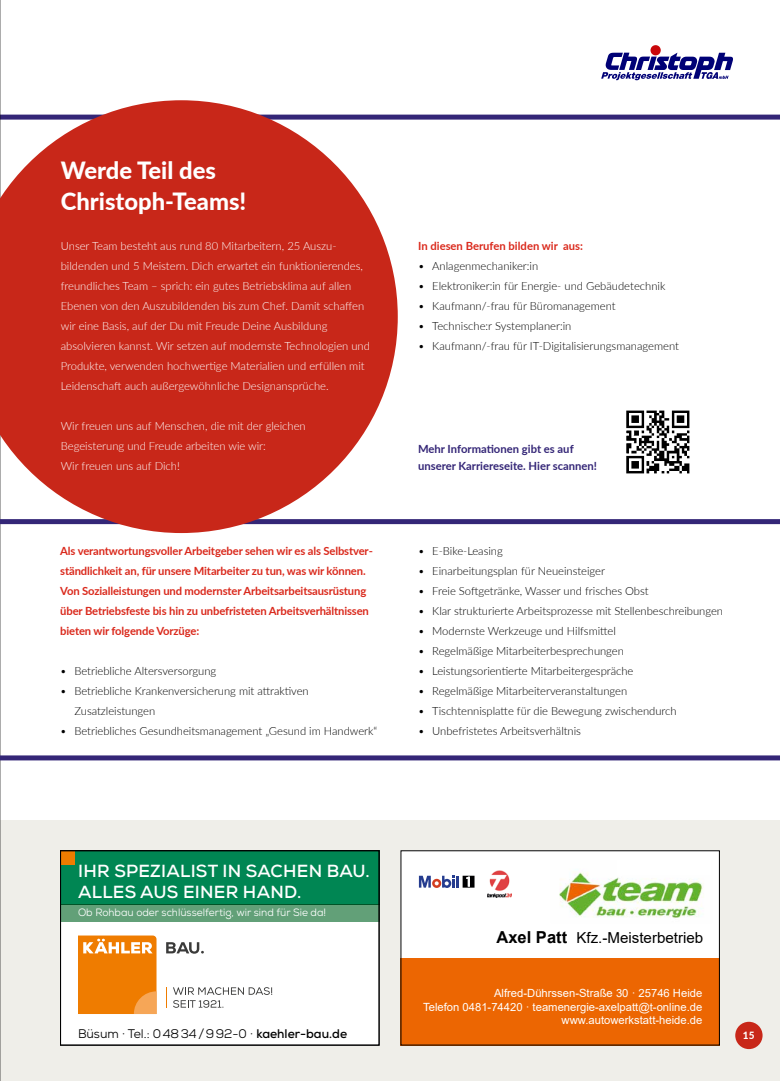
<style>
.page{position:relative;width:780px;height:1081px;background:#fff}
.page>*{position:absolute;margin:0;border:0;box-sizing:border-box;transform-origin:0 0}
.t1{font:800 23.75px/31.2px "Lato";color:#fff}
.t2{font:700 17.5px/21px "Nexa";letter-spacing:.015em;color:#fff}
.t3{font:15.12px "Arial";color:#000}
.t4{font:12.5px "Nexa";color:#000}
.t5{font:300 11.25px/20px "Lato";color:#000}
.t6{font:300 11.25px/20px "Lato";color:#fff}
.t7{font:700 11.25px/20px "Lato";letter-spacing:-.01em;color:#da291c}
.t8{font:11.25px/13.5px "Arial";color:#fff;text-align:right}
.t9{font:700 11.25px/17.5px "Lato";color:#342677}
.t10{font:10.62px "Nexa";color:#fff;scale:.96 1}
.t11{font:800 10px "Lato";color:#fff}
.s1{font-weight:700}
.s2{font-weight:700;font-size:16.5px}
</style>
<div class="page">
<div style="left:0;top:820px;width:780px;height:261px;background:#efeee9"></div>
<div style="left:400px;top:850px;width:319px;height:195px;background:#fff"></div>
<div style="left:400px;top:958px;width:319px;height:87px;background:#ec6602"></div>
<img style="left:559px;top:872px;width:145px;height:46px">
<img style="left:487px;top:870px;width:24px;height:27px">
<svg style="left:419px;top:875px;width:55px;height:13px"></svg>
<div style="left:617px;top:852px;width:94px;height:22px;background:#fff"></div>
<div style="left:60px;top:850px;width:319px;height:195px;background:#fff"></div>
<svg style="left:166px;top:987px;width:1px;height:20px"></svg>
<svg style="left:166px;top:942px;width:38px;height:12px"></svg>
<svg style="left:78px;top:935px;width:78px;height:79px;background:#f0891a"></svg>
<svg style="left:173px;top:987px;width:99px;height:21px"></svg>
<div style="left:60px;top:850px;width:319px;height:54px;background:#008653"></div>
<div style="left:60px;top:850px;width:14px;height:14px;background:#ef7c00"></div>
<div style="left:60px;top:904px;width:319px;height:18px;background:#62a078"></div>
<div style="left:60px;top:850px;width:319px;height:195px;border:1px solid #000"></div>
<svg style="left:601px;top:45px;width:132px;height:35px"></svg>
<div style="left:735px;top:1022px;width:27px;height:27px;background:#c82719;border-radius:50%"></div>
<div style="left:0;top:115px;width:780px;height:5px;background:#342677"></div>
<hr style="left:0;top:0;width:1px;height:1081px;background:#000">
<div style="left:0;top:755px;width:780px;height:5px;background:#342677"></div>
<div style="left:0;top:519px;width:780px;height:5px;background:#342677"></div>
<img style="left:626px;top:410px;width:64px;height:64px">
<svg style="left:0;top:100px;width:398px;height:433px;fill:#c82719"></svg>
<h1 class="t1" style="left:61px;top:153px;width:187px">Werde Teil des<br>Christoph-Teams!</h1>
<p class="t6" style="left:61px;top:236px;width:311px">Unser Team besteht aus rund 80 Mitarbeitern, 25 Auszu&shy;bildenden und 5 Meistern. Dich erwartet ein funktionierendes, freundliches Team – sprich: ein gutes Betriebsklima auf allen Ebenen von den Auszubildenden bis zum Chef. Damit schaffen wir eine Basis, auf der Du mit Freude Deine Ausbildung absolvieren kannst. Wir setzen auf modernste Technologien und Produkte, verwenden hochwertige Materialien und erfüllen mit Leidenschaft auch außergewöhnliche Designansprüche.</p>
<p class="t6" style="left:61px;top:416px;width:246px">Wir freuen uns auf Menschen, die mit der gleichen<br>Begeisterung und Freude arbeiten wie wir:<br>Wir freuen uns auf Dich!</p>
<p class="t7" style="left:60px;top:540px;width:314px">Als verantwortungsvoller Arbeitgeber sehen wir es als Selbstver&shy;ständlichkeit an, für unsere Mitarbeiter zu tun, was wir können.<br>Von Sozialleistungen und modernster Arbeitsarbeitsausrüstung über Betriebsfeste bis hin zu unbefristeten Arbeitsverhältnissen bieten wir folgende Vorzüge:</p>
<p class="t5" style="left:60px;top:660px;width:157px">• Betriebliche Altersversorgung</p>
<p class="t5" style="left:74px;top:680px;width:236px;text-indent:-14px">• Betriebliche Krankenversicherung mit attraktiven<br>Zusatzleistungen</p>
<p class="t5" style="left:60px;top:720px;width:318px">• Betriebliches Gesundheitsmanagement „Gesund im Handwerk“</p>
<p class="t7" style="left:418px;top:235px;width:166px">In diesen Berufen bilden wir aus:</p>
<p class="t5" style="left:418px;top:255px;width:122px">• Anlagenmechaniker:in</p>
<p class="t5" style="left:418px;top:275px;width:249px">• Elektroniker:in für Energie- und Gebäudetechnik</p>
<p class="t5" style="left:418px;top:295px;width:199px">• Kaufmann/-frau für Büromanagement</p>
<p class="t5" style="left:418px;top:315px;width:155px">• Technische:r Systemplaner:in</p>
<p class="t5" style="left:418px;top:335px;width:262px">• Kaufmann/-frau für IT-Digitalisierungsmanagement</p>
<p class="t9" style="left:418px;top:439px;width:180px">Mehr Informationen gibt es auf unserer Karriereseite. Hier scannen!</p>
<p class="t5" style="left:418px;top:540px;width:86px">• E-Bike-Leasing</p>
<p class="t5" style="left:418px;top:560px;width:188px">• Einarbeitungsplan für Neueinsteiger</p>
<p class="t5" style="left:418px;top:580px;width:232px">• Freie Softgetränke, Wasser und frisches Obst</p>
<p class="t5" style="left:418px;top:600px;width:306px">• Klar strukturierte Arbeitsprozesse mit Stellenbeschreibungen</p>
<p class="t5" style="left:418px;top:620px;width:199px">• Modernste Werkzeuge und Hilfsmittel</p>
<p class="t5" style="left:418px;top:640px;width:207px">• Regelmäßige Mitarbeiterbesprechungen</p>
<p class="t5" style="left:418px;top:660px;width:217px">• Leistungsorientierte Mitarbeitergespräche</p>
<p class="t5" style="left:418px;top:680px;width:210px">• Regelmäßige Mitarbeiterveranstaltungen</p>
<p class="t5" style="left:418px;top:700px;width:260px">• Tischtennisplatte für die Bewegung zwischendurch</p>
<p class="t5" style="left:418px;top:720px;width:164px">• Unbefristetes Arbeitsverhältnis</p>
<h2 class="t2" style="left:78px;top:860px;width:293px">IHR SPEZIALIST IN SACHEN BAU.<br>ALLES AUS EINER HAND.</h2>
<p class="t10" style="left:78px;top:905px;width:260px">Ob Rohbau oder schlüsselfertig, wir sind für Sie da!</p>
<p class="t4" style="left:78px;top:1025px;width:270px">Büsum · Tel.: 04834/992-0 · <span class="s1">kaehler-bau.de</span></p>
<h3 class="t3" style="left:496px;top:927px;width:208px"><span class="s2">Axel Patt</span> Kfz.-Meisterbetrieb</h3>
<p class="t8" style="left:423px;top:986px;width:281px">Alfred-Dührssen-Straße 30 · 25746 Heide<br>Telefon 0481-74420 · teamenergie-axelpatt@t-online.de www.autowerkstatt-heide.de</p>
<p class="t11" style="left:743px;top:1028px;width:13px">15</p>
</div>
